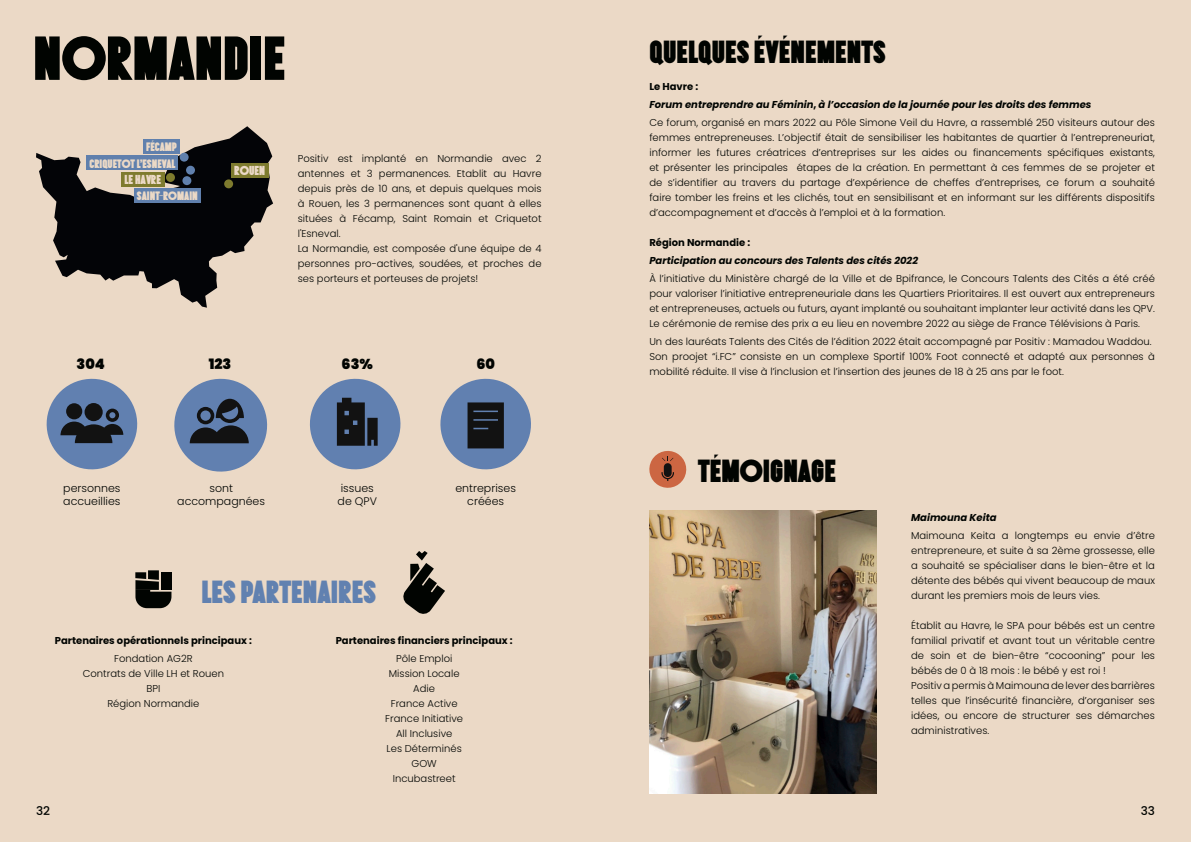
<style>
.page{position:relative;width:1191px;height:842px;background:#fff}
.page>*{position:absolute;margin:0;border:0;box-sizing:border-box;transform-origin:0 0}
.t1{font:62px "Tombstone Positiv";color:#010401}
.t2{font:32px "Tombstone Positiv";color:#010401}
.t3{font:32px "Tombstone Positiv";color:#6181b0}
.t4{font:900 14.3px "Poppins";color:#010401}
.t5{font:13px "Tombstone Positiv";color:#ebd9c6}
.t6{font:12.2px "Tombstone Positiv";color:#ebd9c6}
.t7{font:500 12px "Poppins";color:#010401}
.t8{font:300 11px "Poppins";color:#010401}
.Justifié_à_gauche{font:300 10px/15px "Poppins";color:#010401;text-align:justify}
.Justifié_à_gauche-2{font:italic 700 10px "Poppins";color:#010401}
.Justifié_à_gauche-3{font:700 10px "Poppins";color:#010401}
.s1{font-style:normal}
</style>
<div class="page">
<div style="left:0;top:0;width:595px;height:842px;background:#ebd9c6"></div>
<div style="left:595px;top:0;width:596px;height:842px;background:#ebd9c6"></div>
<svg style="left:46px;top:378px;width:92px;height:92px"></svg>
<svg style="left:309px;top:378px;width:92px;height:92px"></svg>
<svg style="left:440px;top:378px;width:91px;height:92px"></svg>
<svg style="left:174px;top:378px;width:94px;height:94px"></svg>
<svg style="left:36px;top:126px;width:237px;height:182px;fill:#030407"></svg>
<div style="left:86px;top:156px;width:92px;height:14px;background:#6080ad"></div>
<div style="left:134px;top:188px;width:67px;height:15px;background:#6080ad"></div>
<div style="left:143px;top:139px;width:37px;height:15px;background:#6080ad"></div>
<div style="left:186px;top:166px;width:9px;height:9px;background:#6080ad;border-radius:50%"></div>
<div style="left:182px;top:176px;width:9px;height:9px;background:#6080ad;border-radius:50%"></div>
<div style="left:180px;top:153px;width:9px;height:9px;background:#6080ad;border-radius:50%"></div>
<div style="left:231px;top:163px;width:37px;height:15px;background:#7e7b2e"></div>
<div style="left:121px;top:172px;width:44px;height:14px;background:#7e7b2e"></div>
<div style="left:224px;top:179px;width:9px;height:9px;background:#7e7b2e;border-radius:50%"></div>
<div style="left:166px;top:173px;width:9px;height:9px;background:#7e7b2e;border-radius:50%"></div>
<svg style="left:135px;top:570px;width:36px;height:38px"></svg>
<svg style="left:403px;top:551px;width:42px;height:63px"></svg>
<img style="left:649px;top:511px;width:227px;height:282px">
<svg style="left:649px;top:451px;width:38px;height:37px"></svg>
<p class="t1" style="left:33px;top:24px;width:254px">NORMANDIE</p>
<p class="t6" style="left:146px;top:140px;width:32px">FÉCAMP</p>
<p class="t6" style="left:89px;top:157px;width:87px">CRIQUETOT L’ESNEVAL</p>
<p class="t6" style="left:137px;top:189px;width:62px">SAINT-ROMAIN</p>
<h3 class="t5" style="left:124px;top:172px;width:38px">LE HAVRE</h3>
<h3 class="t5" style="left:234px;top:163px;width:32px">ROUEN</h3>
<p class="Justifié_à_gauche" style="left:298px;top:151px;width:245px">Positiv est implanté en Normandie avec 2 antennes et 3 permanences. Etablit au Havre depuis près de 10 ans, et depuis quelques mois à Rouen, les 3 permanences sont quant à elles situées à Fécamp, Saint Romain et Criquetot l'Esneval.</p>
<p class="Justifié_à_gauche" style="left:298px;top:241px;width:245px">La Normandie, est composée d'une équipe de 4 personnes pro-actives, soudées, et proches de ses porteurs et porteuses de projets!</p>
<p class="t4" style="left:77px;top:356px;width:30px">304</p>
<p class="t4" style="left:209px;top:356px;width:24px">123</p>
<p class="t4" style="left:342px;top:356px;width:33px">63%</p>
<p class="t4" style="left:476px;top:356px;width:20px">60</p>
<p class="t8" style="left:63px;top:482px;width:59px">personnes</p>
<p class="t8" style="left:63px;top:495px;width:59px">accueillies</p>
<p class="t8" style="left:209px;top:482px;width:25px">sont</p>
<p class="t8" style="left:177px;top:495px;width:89px">accompagnées</p>
<p class="t8" style="left:341px;top:482px;width:35px">issues</p>
<p class="t8" style="left:337px;top:495px;width:41px">de QPV</p>
<p class="t3" style="left:201px;top:574px;width:176px">LES PARTENAIRES</p>
<p class="t8" style="left:455px;top:482px;width:62px">entreprises</p>
<p class="t8" style="left:467px;top:495px;width:38px">créées</p>
<p class="Justifié_à_gauche-3" style="left:55px;top:635px;width:199px">Partenaires opérationnels principaux :</p>
<p class="Justifié_à_gauche" style="left:114px;top:651px;width:80px">Fondation AG2R</p>
<p class="Justifié_à_gauche" style="left:83px;top:666px;width:143px">Contrats de Ville LH et Rouen</p>
<p class="Justifié_à_gauche" style="left:146px;top:681px;width:15px">BPI</p>
<p class="Justifié_à_gauche" style="left:107px;top:696px;width:94px">Région Normandie</p>
<p class="Justifié_à_gauche-3" style="left:336px;top:635px;width:179px">Partenaires financiers principaux :</p>
<p class="Justifié_à_gauche" style="left:396px;top:651px;width:58px">Pôle Emploi</p>
<p class="Justifié_à_gauche" style="left:389px;top:666px;width:72px">Mission Locale</p>
<p class="Justifié_à_gauche" style="left:413px;top:681px;width:23px">Adie</p>
<p class="Justifié_à_gauche" style="left:391px;top:696px;width:68px">France Active</p>
<p class="Justifié_à_gauche" style="left:385px;top:711px;width:79px">France Initiative</p>
<p class="Justifié_à_gauche" style="left:396px;top:726px;width:58px">All Inclusive</p>
<p class="Justifié_à_gauche" style="left:387px;top:741px;width:77px">Les Déterminés</p>
<p class="Justifié_à_gauche" style="left:411px;top:756px;width:27px">GOW</p>
<p class="Justifié_à_gauche" style="left:393px;top:771px;width:64px">Incubastreet</p>
<p class="t2" style="left:649px;top:35px;width:238px">QUELQUES ÉVÉNEMENTS</p>
<p class="Justifié_à_gauche-3" style="left:649px;top:81px;width:50px">Le Havre :</p>
<p class="Justifié_à_gauche-2" style="left:649px;top:99px;width:443px">Forum entreprendre au Féminin<span class="s1">,</span> à l’occasion de la journée pour les droits des femmes</p>
<p class="Justifié_à_gauche" style="left:649px;top:115px;width:507px">Ce forum, organisé en mars 2022 au Pôle Simone Veil du Havre, a rassemblé 250 visiteurs autour des femmes entrepreneuses. L’objectif était de sensibiliser les habitantes de quartier à l’entrepreneuriat, informer les futures créatrices d’entreprises sur les aides ou financements spécifiques existants, et présenter les principales étapes de la création. En permettant à ces femmes de se projeter et de s’identifier au travers du partage d’expérience de cheffes d’entreprises, ce forum a souhaité faire tomber les freins et les clichés, tout en sensibilisant et en informant sur les différents dispositifs d’accompagnement et d’accès à l’emploi et à la formation.</p>
<p class="Justifié_à_gauche-3" style="left:649px;top:237px;width:102px">Région Normandie :</p>
<p class="Justifié_à_gauche-2" style="left:649px;top:255px;width:270px">Participation au concours des Talents des cités 2022</p>
<p class="Justifié_à_gauche" style="left:649px;top:271px;width:507px">À l’initiative du Ministère chargé de la Ville et de Bpifrance, le Concours Talents des Cités a été créé pour valoriser l’initiative entrepreneuriale dans les Quartiers Prioritaires. Il est ouvert aux entrepreneurs et entrepreneuses, actuels ou futurs, ayant implanté ou souhaitant implanter leur activité dans les QPV.<br>Le cérémonie de remise des prix a eu lieu en novembre 2022 au siège de France Télévisions à Paris.</p>
<p class="Justifié_à_gauche" style="left:649px;top:334px;width:504px">Un des lauréats Talents des Cités de l’édition 2022 était accompagné par Positiv : Mamadou Waddou.</p>
<p class="Justifié_à_gauche" style="left:649px;top:349px;width:507px">Son proojet “i.FC” consiste en un complexe Sportif 100% Foot connecté et adapté aux personnes à mobilité réduite. Il vise à l’inclusion et l’insertion des jeunes de 18 à 25 ans par le foot.</p>
<p class="t2" style="left:698px;top:453px;width:139px">TÉMOIGNAGE</p>
<p class="Justifié_à_gauche-2" style="left:911px;top:512px;width:87px">Maimouna Keita</p>
<p class="Justifié_à_gauche" style="left:911px;top:528px;width:245px">Maimouna Keita a longtemps eu envie d’être entrepreneure, et suite à sa 2ème grossesse, elle a souhaité se spécialiser dans le bien-être et la détente des bébés qui vivent beaucoup de maux durant les premiers mois de leurs vies.</p>
<p class="Justifié_à_gauche" style="left:911px;top:618px;width:245px">Établit au Havre, le SPA pour bébés est un centre familial privatif et avant tout un véritable centre de soin et de bien-être “cocooning” pour les bébés de 0 à 18 mois : le bébé y est roi !</p>
<p class="Justifié_à_gauche" style="left:911px;top:678px;width:245px">Positiv a permis à Maimouna de lever des barrières telles que l’insécurité financière, d’organiser ses idées, ou encore de structurer ses démarches administratives.</p>
<p class="t7" style="left:36px;top:803px;width:16px">32</p>
<p class="t7" style="left:1140px;top:803px;width:16px">33</p>
</div>
